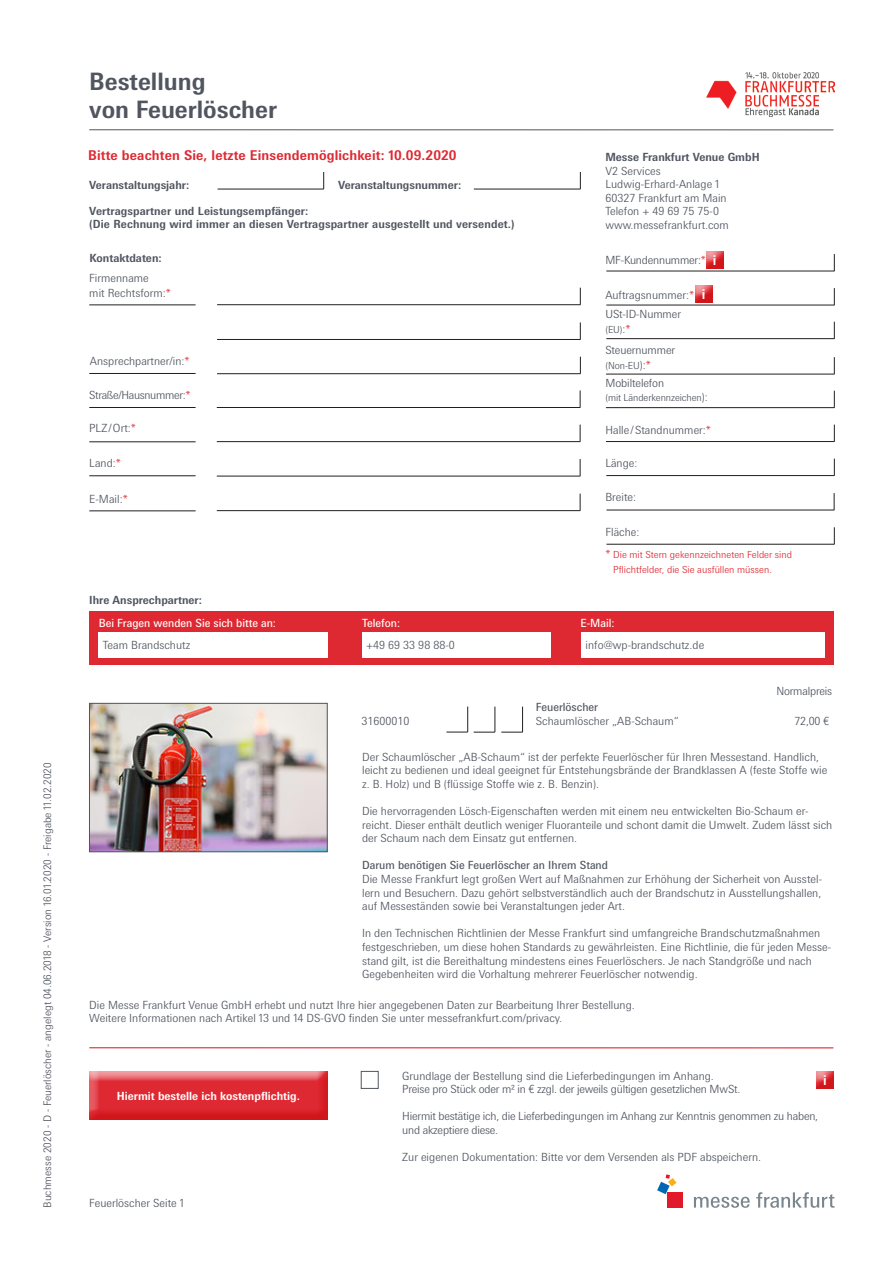
<style>
.page{position:relative;width:893px;height:1263px;background:#fff}
.page>*{position:absolute;margin:0;border:0;box-sizing:border-box;transform-origin:0 0}
.t1{font:700 24px/28.8px "Messe Univers";color:#50555f}
.t2{font:700 13.5px "Messe Univers";letter-spacing:.01em;color:#df2932}
.t3{font:700 13.5px "Messe Univers";color:#fff}
.t4{font:300 11.25px/13.6px "Messe Univers";color:#50555f}
.t5{font:300 11.25px/13.6px "Messe Univers";letter-spacing:-.02em;color:#50555f}
.t6{font:700 11.25px/13.5px "Messe Univers";color:#50555f}
.t7{font:11.25px "Messe Univers";color:#50555f}
.t8{font:11.25px "Messe Univers";color:#fff}
.t9{font:700 11.25px "Messe Univers";color:#fff}
.t10{font:300 11.25px "Messe Univers";letter-spacing:-.03em;color:#50555f}
.t11{font:300 10.5px "Messe Univers";color:#50555f}
.t12{font:300 9.75px/15px "Messe Univers";color:#df2932}
.t13{font:300 9.75px "Messe Univers";letter-spacing:-.01em;color:#50555f}
.s1{color:#df2932}
.s2{font-weight:700;font-size:13.5px;color:#fff}
.s3{font-size:11.25px}
.s4{font-size:11.25px;color:#df2932}
</style>
<div class="page">
<div style="left:667px;top:1192px;width:15px;height:15px;background:#e2192b"></div>
<svg style="left:657px;top:1174px;width:19px;height:20px"></svg>
<svg style="left:694px;top:1197px;width:56px;height:11px"></svg>
<svg style="left:756px;top:1192px;width:78px;height:16px"></svg>
<hr style="left:89px;top:129px;width:744px;height:1px;background:#50555f">
<div style="left:89px;top:611px;width:744px;height:53px;background:#df2932"></div>
<div style="left:99px;top:632px;width:229px;height:25px;background:#fff"></div>
<div style="left:362px;top:632px;width:188px;height:26px;background:#fff"></div>
<div style="left:581px;top:632px;width:244px;height:25px;background:#fff"></div>
<hr style="left:217px;top:304px;width:363px;height:1px;background:#231f20">
<svg style="left:580px;top:288px;width:1px;height:17px"></svg>
<hr style="left:89px;top:305px;width:107px;height:1px;background:#231f20">
<hr style="left:89px;top:475px;width:107px;height:1px;background:#231f20">
<hr style="left:89px;top:442px;width:107px;height:1px;background:#231f20">
<hr style="left:89px;top:407px;width:107px;height:1px;background:#231f20">
<hr style="left:217px;top:339px;width:363px;height:1px;background:#231f20">
<svg style="left:580px;top:322px;width:1px;height:17px"></svg>
<hr style="left:217px;top:407px;width:363px;height:1px;background:#231f20">
<svg style="left:580px;top:390px;width:1px;height:17px"></svg>
<hr style="left:217px;top:441px;width:363px;height:1px;background:#231f20">
<svg style="left:580px;top:425px;width:1px;height:17px"></svg>
<hr style="left:217px;top:476px;width:363px;height:1px;background:#231f20">
<svg style="left:580px;top:459px;width:1px;height:17px"></svg>
<hr style="left:89px;top:373px;width:107px;height:1px;background:#231f20">
<hr style="left:217px;top:373px;width:364px;height:1px;background:#231f20">
<svg style="left:580px;top:357px;width:1px;height:17px"></svg>
<hr style="left:218px;top:189px;width:106px;height:1px;background:#231f20">
<svg style="left:323px;top:172px;width:1px;height:17px"></svg>
<hr style="left:89px;top:511px;width:107px;height:1px;background:#231f20">
<hr style="left:217px;top:510px;width:363px;height:1px;background:#231f20">
<svg style="left:580px;top:494px;width:1px;height:17px"></svg>
<hr style="left:474px;top:189px;width:106px;height:1px;background:#231f20">
<svg style="left:580px;top:172px;width:1px;height:17px"></svg>
<hr style="left:606px;top:338px;width:228px;height:1px;background:#231f20">
<hr style="left:606px;top:374px;width:228px;height:1px;background:#231f20">
<hr style="left:606px;top:475px;width:228px;height:1px;background:#231f20">
<hr style="left:606px;top:510px;width:228px;height:1px;background:#231f20">
<hr style="left:606px;top:407px;width:228px;height:1px;background:#231f20">
<hr style="left:606px;top:441px;width:228px;height:1px;background:#231f20">
<hr style="left:606px;top:544px;width:228px;height:1px;background:#231f20">
<hr style="left:606px;top:305px;width:228px;height:1px;background:#231f20">
<svg style="left:834px;top:322px;width:1px;height:17px"></svg>
<svg style="left:834px;top:357px;width:1px;height:17px"></svg>
<svg style="left:834px;top:459px;width:1px;height:17px"></svg>
<svg style="left:834px;top:493px;width:1px;height:17px"></svg>
<svg style="left:834px;top:391px;width:1px;height:17px"></svg>
<svg style="left:834px;top:425px;width:1px;height:17px"></svg>
<svg style="left:834px;top:527px;width:1px;height:17px"></svg>
<svg style="left:834px;top:288px;width:1px;height:17px"></svg>
<hr style="left:606px;top:271px;width:228px;height:1px;background:#231f20">
<svg style="left:834px;top:254px;width:1px;height:17px"></svg>
<div style="left:695px;top:285px;width:25px;height:18px;background:#231f20;opacity:.75"></div>
<div style="left:706px;top:251px;width:25px;height:18px;background:#231f20;opacity:.75"></div>
<img style="left:707px;top:72px;width:127px;height:44px">
<img style="left:91px;top:705px;width:234px;height:145px">
<div style="left:89px;top:703px;width:238px;height:149px;border:1px solid #50555f"></div>
<svg style="left:474px;top:707px;width:49px;height:26px"></svg>
<svg style="left:446px;top:706px;width:22px;height:27px"></svg>
<div style="left:89px;top:1071px;width:240px;height:49px;background:#231f20;opacity:.75"></div>
<div style="left:361px;top:1071px;width:17px;height:17px;background:#fff;border:1px solid #50555f"></div>
<hr style="left:89px;top:1047px;width:744px;height:1px;background:#df2932">
<div style="left:816px;top:1071px;width:25px;height:18px;background:#231f20;opacity:.75"></div>
<p class="t11" style="left:41px;top:1208px;width:447px;rotate:-90deg">Buchmesse 2020 - D - Feuerlöscher - angelegt 04.06.2018 - Version 16.01.2020 - Freigabe 11.02.2020</p>
<h1 class="t1" style="left:89px;top:66px;width:189px">Bestellung<br>von Feuerlöscher</h1>
<p class="t2" style="left:88px;top:147px;width:370px">Bitte beachten Sie, letzte Einsendemöglichkeit: 10.09.2020</p>
<p class="t6" style="left:338px;top:178px;width:125px">Veranstaltungsnummer:</p>
<p class="t6" style="left:89px;top:178px;width:101px">Veranstaltungsjahr:</p>
<p class="t6" style="left:89px;top:204px;width:427px">Vertragspartner und Leistungsempfänger:<br>(Die Rechnung wird immer an diesen Vertragspartner ausgestellt und versendet.)</p>
<p class="t6" style="left:90px;top:251px;width:74px">Kontaktdaten:</p>
<p class="t4" style="left:89px;top:271px;width:83px;line-height:15px">Firmenname<br>mit Rechtsform:<span class="s1">*</span></p>
<p class="t4" style="left:90px;top:354px;width:101px">Ansprechpartner/in:<span class="s1">*</span></p>
<p class="t10" style="left:89px;top:388px;width:103px">Straße/Hausnummer:<span class="s1">*</span></p>
<p class="t4" style="left:89px;top:421px;width:48px">PLZ/Ort:<span class="s1">*</span></p>
<p class="t4" style="left:89px;top:456px;width:33px">Land:<span class="s1">*</span></p>
<p class="t4" style="left:89px;top:491px;width:40px">E-Mail:<span class="s1">*</span></p>
<p class="t6" style="left:89px;top:593px;width:114px">Ihre Ansprechpartner:</p>
<p class="t6" style="left:605px;top:150px;width:156px">Messe Frankfurt Venue GmbH</p>
<p class="t4" style="left:605px;top:164px;width:125px">V2 Services<br>Ludwig-Erhard-Anlage 1<br>60327 Frankfurt am Main<br>Telefon + 49 69 75 75-0 www.messefrankfurt.com</p>
<p class="t5" style="left:605px;top:253px;width:113px">MF-Kundennummer:<span class="s1">*</span> <span class="s2">i</span></p>
<p class="t4" style="left:605px;top:288px;width:102px">Auftragsnummer:<span class="s1">*</span> <span class="s2">i</span></p>
<p class="t4" style="left:605px;top:307px;width:77px">USt-ID-Nummer</p>
<p class="t13" style="left:605px;top:323px;width:27px">(EU)<span class="s3">:</span><span class="s4">*</span></p>
<p class="t4" style="left:605px;top:343px;width:71px">Steuernummer</p>
<p class="t13" style="left:605px;top:359px;width:47px">(Non-EU<span class="s3">):</span><span class="s4">*</span></p>
<p class="t4" style="left:605px;top:376px;width:60px">Mobiltelefon</p>
<p class="t13" style="left:605px;top:391px;width:104px">(mit Länderkennzeichen<span class="s3">):</span></p>
<p class="t4" style="left:605px;top:423px;width:107px">Halle/Standnummer:<span class="s1">*</span></p>
<p class="t4" style="left:605px;top:456px;width:34px">Länge:</p>
<p class="t4" style="left:605px;top:490px;width:32px">Breite:</p>
<p class="t4" style="left:605px;top:525px;width:36px">Fläche:</p>
<p class="t12" style="left:613px;top:547px;width:180px;text-indent:-8px"><span class="s3">*</span> Die mit Stern gekennzeichneten Felder sind<br>Pflichtfelder, die Sie ausfüllen müssen.</p>
<p class="t8" style="left:99px;top:616px;width:179px">Bei Fragen wenden Sie sich bitte an:</p>
<p class="t8" style="left:362px;top:616px;width:40px">Telefon:</p>
<p class="t8" style="left:581px;top:616px;width:36px">E-Mail:</p>
<p class="t4" style="left:103px;top:637px;width:89px">Team Brandschutz</p>
<p class="t4" style="left:366px;top:638px;width:90px">+49 69 33 98 88-0</p>
<p class="t4" style="left:586px;top:638px;width:120px">info@wp-brandschutz.de</p>
<p class="t5" style="left:776px;top:684px;width:57px">Normalpreis</p>
<p class="t4" style="left:361px;top:714px;width:50px">31600010</p>
<p class="t7" style="left:536px;top:700px;width:64px">Feuerlöscher</p>
<p class="t4" style="left:536px;top:714px;width:145px">Schaumlöscher „AB-Schaum“</p>
<p class="t4" style="left:794px;top:714px;width:36px">72,00 €</p>
<p class="t4" style="left:362px;top:749px;width:467px">Der Schaumlöscher „AB-Schaum“ ist der perfekte Feuerlöscher für Ihren Messestand. Handlich, leicht zu bedienen und ideal geeignet für Entstehungsbrände der Brandklassen A (feste Stoffe wie z. B. Holz) und B (flüssige Stoffe wie z. B. Benzin).</p>
<p class="t4" style="left:362px;top:804px;width:472px">Die hervorragenden Lösch-Eigenschaften werden mit einem neu entwickelten Bio-Schaum er&shy;reicht. Dieser enthält deutlich weniger Fluoranteile und schont damit die Umwelt. Zudem lässt sich der Schaum nach dem Einsatz gut entfernen.</p>
<p class="t7" style="left:362px;top:858px;width:247px">Darum benötigen Sie Feuerlöscher an Ihrem Stand</p>
<p class="t4" style="left:362px;top:872px;width:461px;text-align:justify">Die Messe Frankfurt legt großen Wert auf Maßnahmen zur Erhöhung der Sicherheit von Ausstel&shy;lern und Besuchern. Dazu gehört selbstverständlich auch der Brandschutz in Ausstellungshallen, auf Messeständen sowie bei Veranstaltungen jeder Art.</p>
<p class="t4" style="left:362px;top:926px;width:471px">In den Technischen Richtlinien der Messe Frankfurt sind umfangreiche Brandschutzmaßnahmen festgeschrieben, um diese hohen Standards zu gewährleisten. Eine Richtlinie, die für jeden Messe&shy;stand gilt, ist die Bereithaltung mindestens eines Feuerlöschers. Je nach Standgröße und nach Gegebenheiten wird die Vorhaltung mehrerer Feuerlöscher notwendig.</p>
<p class="t4" style="left:89px;top:998px;width:547px">Die Messe Frankfurt Venue GmbH erhebt und nutzt Ihre hier angegebenen Daten zur Bearbeitung Ihrer Bestellung.<br>Weitere Informationen nach Artikel 13 und 14 DS-GVO finden Sie unter messefrankfurt.com/privacy.</p>
<p class="t9" style="left:117px;top:1088px;width:185px">Hiermit bestelle ich kostenpflichtig.</p>
<p class="t4" style="left:89px;top:1196px;width:96px">Feuerlöscher Seite 1</p>
<p class="t5" style="left:402px;top:1068px;width:340px">Grundlage der Bestellung sind die Lieferbedingungen im Anhang.<br>Preise pro Stück oder m² in € zzgl. der jeweils gültigen gesetzlichen MwSt.</p>
<p class="t5" style="left:402px;top:1109px;width:418px">Hiermit bestätige ich, die Lieferbedingungen im Anhang zur Kenntnis genommen zu haben, und akzeptiere diese.</p>
<p class="t4" style="left:402px;top:1150px;width:360px">Zur eigenen Dokumentation: Bitte vor dem Versenden als PDF abspeichern.</p>
<p class="t3" style="left:823px;top:1072px;width:5px">i</p>
</div>
